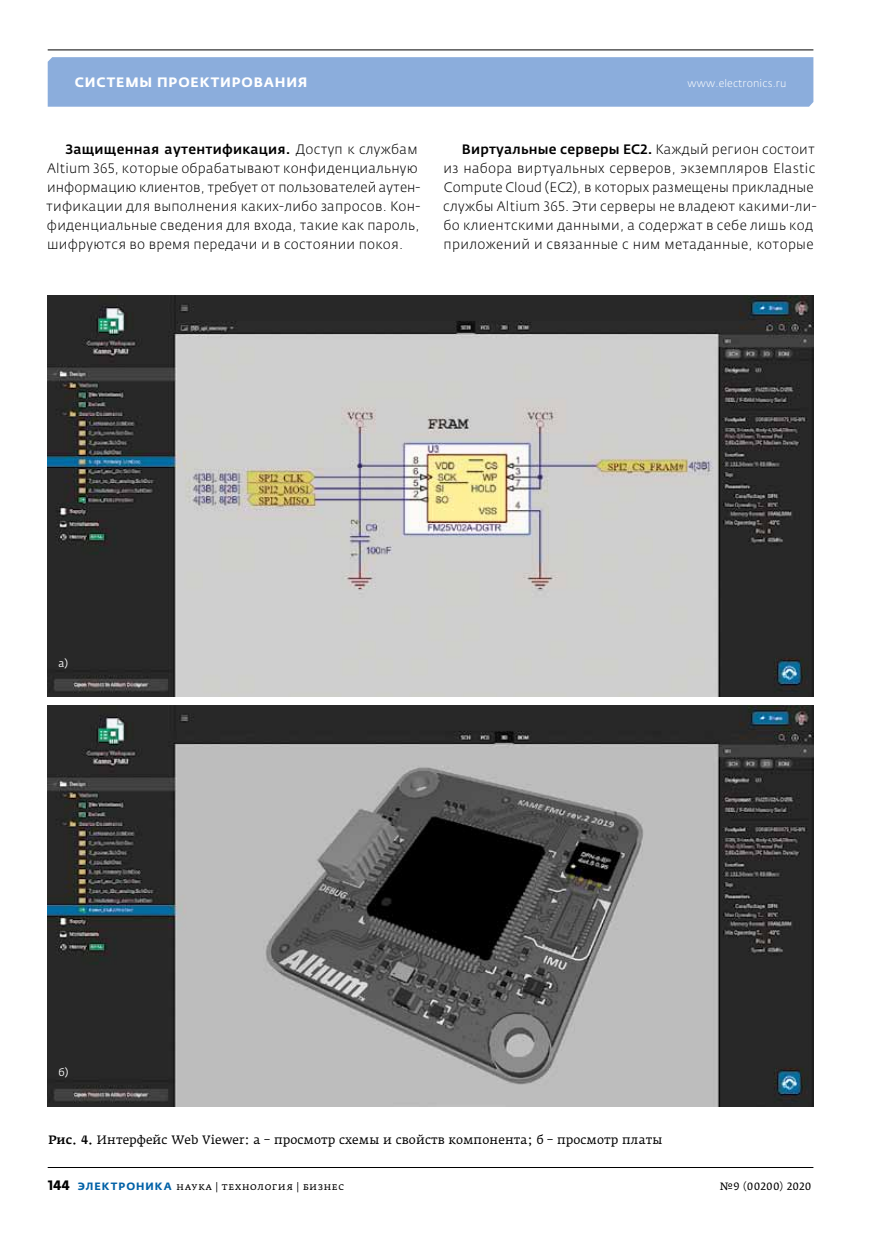
<style>
.page{position:relative;width:881px;height:1234px;background:#fff}
.page>*{position:absolute;margin:0;border:0;box-sizing:border-box;transform-origin:0 0}
.t1{font:300 13.5px/19px "Fedra Sans Pro";letter-spacing:.02em;color:#000}
.t2{font:700 13.5px "Fedra Sans Alt Pro";letter-spacing:.06em;color:#fff}
.t3{font:12px "Fedra Serif A Pro";letter-spacing:.005em;color:#000}
.t4{font:10.5px "Fedra Serif A Pro";letter-spacing:.035em;color:#000}
.t5{font:300 10.5px "Fedra Sans Pro";letter-spacing:.015em;color:#fff}
.t6{font:10.5px "Fedra Sans Pro";color:#fff}
.s1{font-weight:500}
.s2{font-family:"Fedra Sans Pro";font-weight:700;font-size:13.5px}
.s3{font-family:"Fedra Sans Alt Pro";font-weight:700;color:#0061a7}
</style>
<div class="page">
<div style="left:48px;top:57px;width:765px;height:50px;background:#8baddc"></div>
<hr style="left:48px;top:49px;width:765px;height:1px;background:#000">
<hr style="left:48px;top:1166px;width:765px;height:1px;background:#000">
<img style="left:48px;top:705px;width:765px;height:401px">
<img style="left:48px;top:295px;width:765px;height:401px">
<p class="t2" style="left:75px;top:74px;width:234px">Системы проектирования</p>
<p class="t5" style="left:687px;top:77px;width:100px">www.electronics.ru</p>
<p class="t1" style="left:46px;top:140px;width:375px;text-indent:19px"><span class="s1">Защищенная аутентификация.</span> Доступ к службам Altium 365, которые обрабатывают конфиденциальную информацию клиентов, требует от пользователей аутен&shy;тификации для выполнения каких-либо запросов. Кон&shy;фиденциальные сведения для входа, такие как пароль, шифруются во время передачи и в состоянии покоя.</p>
<p class="t1" style="left:443px;top:140px;width:374px;text-indent:19px"><span class="s1">Виртуальные серверы EC2.</span> Каждый регион состоит из набора виртуальных серверов, экземпляров Elastic Compute Cloud (EC2), в которых размещены прикладные службы Altium 365. Эти серверы не владеют какими-ли&shy;бо клиентскими данными, а содержат в себе лишь код приложений и связанные с ним метаданные, которые</p>
<p class="t6" style="left:59px;top:656px;width:11px">a)</p>
<p class="t6" style="left:58px;top:1065px;width:12px">б)</p>
<p class="t3" style="left:48px;top:1131px;width:615px"><span class="s1">Рис. 4.</span> Интерфейс Web Viewer: а – просмотр схемы и свойств компонента; б – просмотр платы</p>
<p class="t4" style="left:48px;top:1179px;width:298px"><span class="s2">144</span> <span class="s3">ЭЛЕКТРОНИКА</span> наука | технология | бизнес</p>
<p class="t4" style="left:719px;top:1179px;width:93px">№9 (00200) 2020</p>
</div>
